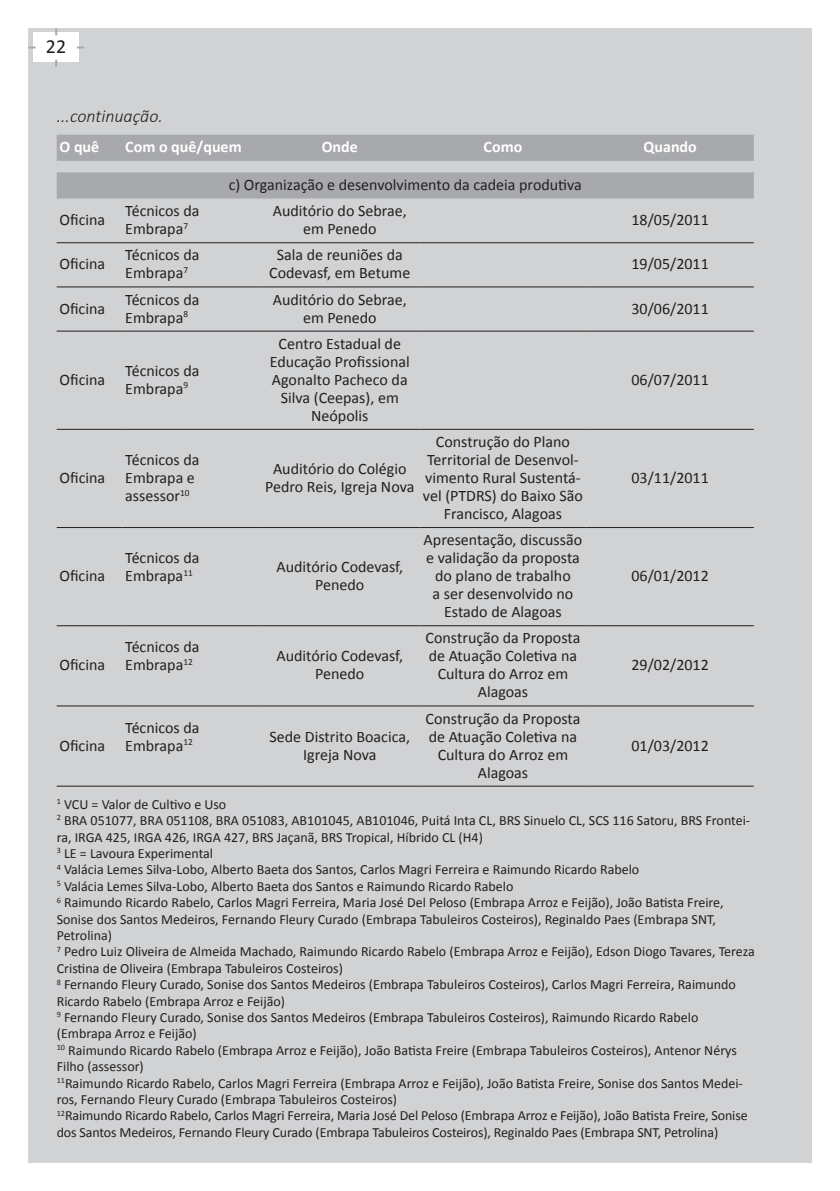
<style>
.page{position:relative;width:840px;height:1191px;background:#fff}
.page>*{position:absolute;margin:0;border:0;box-sizing:border-box;transform-origin:0 0}
.t1{font:20px "Calibri";color:#231f20}
.t2{font:italic 300 18px "Calibri";color:#231f20}
.t3{font:16px/18px "Calibri";color:#231f20;text-align:center}
.t4{font:700 16px "Calibri";color:#fff}
.t5{font:14px/16.4px "Calibri";color:#231f20}
</style>
<div class="page">
<div style="left:28px;top:28px;width:783px;height:1134px;background:#d1d2d4"></div>
<div style="left:33px;top:33px;width:46px;height:29px;background:#fff"></div>
<svg style="left:55px;top:28px;width:2px;height:7px"></svg>
<svg style="left:55px;top:60px;width:2px;height:7px"></svg>
<svg style="left:28px;top:46px;width:7px;height:2px"></svg>
<svg style="left:77px;top:46px;width:7px;height:2px"></svg>
<svg style="left:57px;top:135px;width:696px;height:63px;fill:#a8a9ad"></svg>
<hr style="left:57px;top:242px;width:65px;height:1px;background:#231f20">
<hr style="left:122px;top:242px;width:138px;height:1px;background:#231f20">
<hr style="left:260px;top:242px;width:159px;height:1px;background:#231f20">
<hr style="left:419px;top:242px;width:167px;height:1px;background:#231f20">
<hr style="left:586px;top:242px;width:167px;height:1px;background:#231f20">
<hr style="left:57px;top:286px;width:65px;height:1px;background:#231f20">
<hr style="left:122px;top:286px;width:138px;height:1px;background:#231f20">
<hr style="left:260px;top:286px;width:159px;height:1px;background:#231f20">
<hr style="left:419px;top:286px;width:167px;height:1px;background:#231f20">
<hr style="left:586px;top:286px;width:167px;height:1px;background:#231f20">
<hr style="left:57px;top:331px;width:65px;height:1px;background:#231f20">
<hr style="left:122px;top:331px;width:138px;height:1px;background:#231f20">
<hr style="left:260px;top:331px;width:159px;height:1px;background:#231f20">
<hr style="left:419px;top:331px;width:167px;height:1px;background:#231f20">
<hr style="left:586px;top:331px;width:167px;height:1px;background:#231f20">
<hr style="left:57px;top:429px;width:65px;height:1px;background:#231f20">
<hr style="left:122px;top:429px;width:138px;height:1px;background:#231f20">
<hr style="left:260px;top:429px;width:159px;height:1px;background:#231f20">
<hr style="left:419px;top:429px;width:167px;height:1px;background:#231f20">
<hr style="left:586px;top:429px;width:167px;height:1px;background:#231f20">
<hr style="left:57px;top:527px;width:65px;height:1px;background:#231f20">
<hr style="left:122px;top:527px;width:138px;height:1px;background:#231f20">
<hr style="left:260px;top:527px;width:159px;height:1px;background:#231f20">
<hr style="left:419px;top:527px;width:167px;height:1px;background:#231f20">
<hr style="left:586px;top:527px;width:167px;height:1px;background:#231f20">
<hr style="left:57px;top:625px;width:65px;height:1px;background:#231f20">
<hr style="left:122px;top:625px;width:138px;height:1px;background:#231f20">
<hr style="left:260px;top:625px;width:159px;height:1px;background:#231f20">
<hr style="left:419px;top:625px;width:167px;height:1px;background:#231f20">
<hr style="left:586px;top:625px;width:167px;height:1px;background:#231f20">
<hr style="left:57px;top:705px;width:65px;height:1px;background:#231f20">
<hr style="left:122px;top:705px;width:138px;height:1px;background:#231f20">
<hr style="left:260px;top:705px;width:159px;height:1px;background:#231f20">
<hr style="left:419px;top:705px;width:167px;height:1px;background:#231f20">
<hr style="left:586px;top:705px;width:167px;height:1px;background:#231f20">
<hr style="left:57px;top:785px;width:65px;height:1px;background:#231f20">
<hr style="left:122px;top:785px;width:138px;height:1px;background:#231f20">
<hr style="left:260px;top:785px;width:159px;height:1px;background:#231f20">
<hr style="left:419px;top:785px;width:167px;height:1px;background:#231f20">
<hr style="left:586px;top:785px;width:167px;height:1px;background:#231f20">
<h1 class="t1" style="left:46px;top:33px;width:22px">22</h1>
<p class="t2" style="left:57px;top:105px;width:108px">...continuação.</p>
<p class="t4" style="left:60px;top:137px;width:41px">O quê</p>
<p class="t4" style="left:125px;top:137px;width:118px">Com o quê/quem</p>
<p class="t4" style="left:321px;top:137px;width:38px">Onde</p>
<p class="t4" style="left:483px;top:137px;width:40px">Como</p>
<p class="t4" style="left:643px;top:137px;width:55px">Quando</p>
<p class="t3" style="left:228px;top:176px;width:354px">c) Organização e desenvolvimento da cadeia produtiva</p>
<p class="t3" style="left:60px;top:211px;width:47px">Oficina</p>
<p class="t3" style="left:125px;top:202px;width:76px;text-align:left">Técnicos da<br>Embrapa<sup>7</sup></p>
<p class="t3" style="left:273px;top:202px;width:135px">Auditório do Sebrae, em Penedo</p>
<p class="t3" style="left:631px;top:211px;width:79px">18/05/2011</p>
<p class="t3" style="left:60px;top:255px;width:47px">Oficina</p>
<p class="t3" style="left:125px;top:246px;width:76px;text-align:left">Técnicos da<br>Embrapa<sup>7</sup></p>
<p class="t3" style="left:269px;top:246px;width:142px">Sala de reuniões da<br>Codevasf, em Betume</p>
<p class="t3" style="left:631px;top:255px;width:79px">19/05/2011</p>
<p class="t3" style="left:60px;top:299px;width:47px">Oficina</p>
<p class="t3" style="left:125px;top:290px;width:76px;text-align:left">Técnicos da<br>Embrapa<sup>8</sup></p>
<p class="t3" style="left:273px;top:290px;width:135px">Auditório do Sebrae, em Penedo</p>
<p class="t3" style="left:631px;top:299px;width:79px">30/06/2011</p>
<p class="t3" style="left:60px;top:370px;width:47px">Oficina</p>
<p class="t3" style="left:125px;top:361px;width:76px;text-align:left">Técnicos da<br>Embrapa<sup>9</sup></p>
<p class="t3" style="left:269px;top:334px;width:141px">Centro Estadual de<br>Educação Profissional<br>Agonalto Pacheco da<br>Silva (Ceepas), em<br>Neópolis</p>
<p class="t3" style="left:60px;top:469px;width:47px">Oficina</p>
<p class="t3" style="left:60px;top:567px;width:47px">Oficina</p>
<p class="t3" style="left:60px;top:656px;width:47px">Oficina</p>
<p class="t3" style="left:60px;top:736px;width:47px">Oficina</p>
<p class="t3" style="left:125px;top:451px;width:76px;text-align:left">Técnicos da<br>Embrapa e assessor<sup>10</sup></p>
<p class="t3" style="left:265px;top:460px;width:150px">Auditório do Colégio<br>Pedro Reis, Igreja Nova</p>
<p class="t3" style="left:125px;top:549px;width:76px;text-align:left">Técnicos da<br>Embrapa<sup>11</sup></p>
<p class="t3" style="left:276px;top:558px;width:128px">Auditório Codevasf,<br>Penedo</p>
<p class="t3" style="left:125px;top:638px;width:76px;text-align:left">Técnicos da<br>Embrapa<sup>12</sup></p>
<p class="t3" style="left:276px;top:647px;width:128px">Auditório Codevasf,<br>Penedo</p>
<p class="t3" style="left:125px;top:718px;width:76px;text-align:left">Técnicos da<br>Embrapa<sup>12</sup></p>
<p class="t3" style="left:269px;top:727px;width:142px">Sede Distrito Boacica,<br>Igreja Nova</p>
<p class="t3" style="left:423px;top:433px;width:161px">Construção do Plano<br>Territorial de Desenvol&shy;vimento Rural Sustentá&shy;vel (PTDRS) do Baixo São<br>Francisco, Alagoas</p>
<p class="t3" style="left:423px;top:531px;width:160px">Apresentação, discussão e validação da proposta do plano de trabalho<br>a ser desenvolvido no<br>Estado de Alagoas</p>
<p class="t3" style="left:425px;top:629px;width:156px">Construção da Proposta de Atuação Coletiva na<br>Cultura do Arroz em<br>Alagoas</p>
<p class="t3" style="left:425px;top:709px;width:156px">Construção da Proposta de Atuação Coletiva na<br>Cultura do Arroz em<br>Alagoas</p>
<p class="t3" style="left:631px;top:370px;width:79px">06/07/2011</p>
<p class="t3" style="left:631px;top:469px;width:79px">03/11/2011</p>
<p class="t3" style="left:631px;top:567px;width:79px">06/01/2012</p>
<p class="t3" style="left:631px;top:656px;width:79px">29/02/2012</p>
<p class="t3" style="left:631px;top:736px;width:79px">01/03/2012</p>
<p class="t5" style="left:57px;top:796px;width:699px"><sup>1</sup> VCU = Valor de Cultivo e Uso<br><sup>2</sup> BRA 051077, BRA 051108, BRA 051083, AB101045, AB101046, Puitá Inta CL, BRS Sinuelo CL, SCS 116 Satoru, BRS Frontei&shy;ra, IRGA 425, IRGA 426, IRGA 427, BRS Jaçanã, BRS Tropical, Híbrido CL (H4)<br><sup>3</sup> LE = Lavoura Experimental<br><sup>4</sup> Valácia Lemes Silva-Lobo, Alberto Baeta dos Santos, Carlos Magri Ferreira e Raimundo Ricardo Rabelo<br><sup>5</sup> Valácia Lemes Silva-Lobo, Alberto Baeta dos Santos e Raimundo Ricardo Rabelo<br><sup>6</sup> Raimundo Ricardo Rabelo, Carlos Magri Ferreira, Maria José Del Peloso (Embrapa Arroz e Feijão), João Batista Freire, Sonise dos Santos Medeiros, Fernando Fleury Curado (Embrapa Tabuleiros Costeiros), Reginaldo Paes (Embrapa SNT, Petrolina)<br><sup>7</sup> Pedro Luiz Oliveira de Almeida Machado, Raimundo Ricardo Rabelo (Embrapa Arroz e Feijão), Edson Diogo Tavares, Tereza Cristina de Oliveira (Embrapa Tabuleiros Costeiros)<br><sup>8</sup> Fernando Fleury Curado, Sonise dos Santos Medeiros (Embrapa Tabuleiros Costeiros), Carlos Magri Ferreira, Raimundo Ricardo Rabelo (Embrapa Arroz e Feijão)<br><sup>9</sup> Fernando Fleury Curado, Sonise dos Santos Medeiros (Embrapa Tabuleiros Costeiros), Raimundo Ricardo Rabelo (Embrapa Arroz e Feijão)<br><sup>10</sup> Raimundo Ricardo Rabelo (Embrapa Arroz e Feijão), João Batista Freire (Embrapa Tabuleiros Costeiros), Antenor Nérys Filho (assessor)<br><sup>11</sup>Raimundo Ricardo Rabelo, Carlos Magri Ferreira (Embrapa Arroz e Feijão), João Batista Freire, Sonise dos Santos Medei&shy;ros, Fernando Fleury Curado (Embrapa Tabuleiros Costeiros)<br><sup>12</sup>Raimundo Ricardo Rabelo, Carlos Magri Ferreira, Maria José Del Peloso (Embrapa Arroz e Feijão), João Batista Freire, Sonise dos Santos Medeiros, Fernando Fleury Curado (Embrapa Tabuleiros Costeiros), Reginaldo Paes (Embrapa SNT, Petrolina)</p>
</div>
